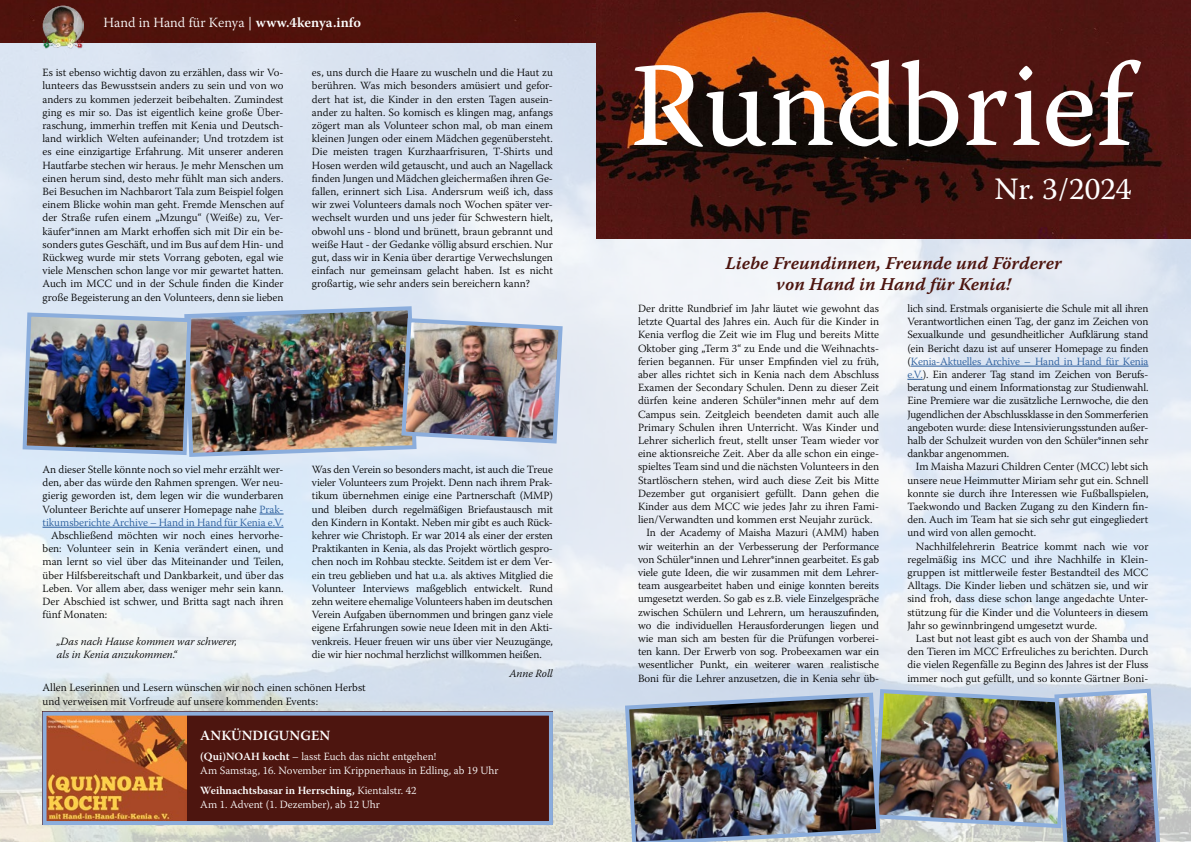
<style>
.page{position:relative;width:1191px;height:842px;background:#fff}
.page>*{position:absolute;margin:0;border:0;box-sizing:border-box;transform-origin:0 0}
.t1{font:120px "Warnock Pro";color:#fff}
.t2{font:31px "Warnock Pro";color:#fff}
.t3{font:18px/21.6px "Warnock Pro Semibold It Capt";color:#4d150f;text-align:center}
.t4{font:300 14px "Warnock Pro";color:#fff}
.t5{font:600 14px "Warnock Pro";letter-spacing:.005em;color:#fff}
.t6{font:300 11px/13.2px "Warnock Pro";color:#000;text-align:justify}
.t7{font:300 11px/14px "Warnock Pro";color:#fff}
.t8{font:italic 300 11px/13.2px "Warnock Pro";color:#000}
.s1{font-weight:600}
.s2{color:#275b9b}
</style>
<div class="page">
<img style="left:0;top:43px;width:1191px;height:799px">
<div style="left:0;top:0;width:596px;height:43px;background:#50120c"></div>
<img style="left:43px;top:6px;width:40px;height:43px">
<img style="left:596px;top:0;width:595px;height:238px">
<hr style="left:911px;top:366px;width:237px;height:1px;background:#275b9b">
<svg style="left:907px;top:379px;width:15px;height:1px"></svg>
<div style="left:43px;top:712px;width:510px;height:113px;background:#4d150f"></div>
<img style="left:48px;top:717px;width:138px;height:103px">
<img style="left:623px;top:686px;width:539px;height:156px">
<svg style="left:259px;top:514px;width:24px;height:1px"></svg>
<hr style="left:43px;top:527px;width:240px;height:1px;background:#275b9b">
<div style="left:43px;top:712px;width:510px;height:113px;border:4px solid #8baddc"></div>
<img style="left:21px;top:304px;width:544px;height:155px">
<p class="t4" style="left:103px;top:14px;width:259px">Hand in Hand für Kenya | <span class="s1">www.4kenya.info</span></p>
<p class="t6" style="left:43px;top:66px;width:242px">Es ist ebenso wichtig davon zu erzählen, dass wir Vo&shy;lunteers das Bewusstsein anders zu sein und von wo anders zu kommen jederzeit beibehalten. Zumindest ging es mir so. Das ist eigentlich keine große Über&shy;raschung, immerhin treffen mit Kenia und Deutsch&shy;land wirklich Welten aufeinander; Und trotzdem ist es eine einzigartige Erfahrung. Mit unserer anderen Hautfarbe stechen wir heraus. Je mehr Menschen um einen herum sind, desto mehr fühlt man sich anders.<br>Bei Besuchen im Nachbarort Tala zum Beispiel folgen einem Blicke wohin man geht. Fremde Menschen auf der Straße rufen einem „Mzungu“ (Weiße) zu, Ver&shy;käufer*innen am Markt erhoffen sich mit Dir ein be&shy;sonders gutes Geschäft, und im Bus auf dem Hin- und Rückweg wurde mir stets Vorrang geboten, egal wie viele Menschen schon lange vor mir gewartet hatten.<br>Auch im MCC und in der Schule finden die Kinder große Begeisterung an den Volunteers, denn sie lieben</p>
<p class="t6" style="left:312px;top:66px;width:242px">es, uns durch die Haare zu wuscheln und die Haut zu berühren. Was mich besonders amüsiert und gefor&shy;dert hat ist, die Kinder in den ersten Tagen ausein&shy;ander zu halten. So komisch es klingen mag, anfangs zögert man als Volunteer schon mal, ob man einem kleinen Jungen oder einem Mädchen gegenübersteht.<br>Die meisten tragen Kurzhaarfrisuren, T-Shirts und Hosen werden wild getauscht, und auch an Nagellack finden Jungen und Mädchen gleichermaßen ihren Ge&shy;fallen, erinnert sich Lisa. Andersrum weiß ich, dass wir zwei Volunteers damals noch Wochen später ver&shy;wechselt wurden und uns jeder für Schwestern hielt, obwohl uns - blond und brünett, braun gebrannt und weiße Haut - der Gedanke völlig absurd erschien. Nur gut, dass wir in Kenia über derartige Verwechslungen einfach nur gemeinsam gelacht haben. Ist es nicht großartig, wie sehr anders sein bereichern kann?</p>
<p class="t6" style="left:43px;top:463px;width:242px">An dieser Stelle könnte noch so viel mehr erzählt wer&shy;den, aber das würde den Rahmen sprengen. Wer neu&shy;gierig geworden ist, dem legen wir die wunderbaren Volunteer Berichte auf unserer Homepage nahe <span class="s2">Prak&shy;tikumsberichte Archive – Hand in Hand für Kenia e.V.</span></p>
<p class="t6" style="left:43px;top:529px;width:242px;text-indent:9px">Abschließend möchten wir noch eines hervorhe&shy;ben: Volunteer sein in Kenia verändert einen, und man lernt so viel über das Miteinander und Teilen, über Hilfsbereitschaft und Dankbarkeit, und über das Leben. Vor allem aber, dass weniger mehr sein kann.<br>Der Abschied ist schwer, und Britta sagt nach ihren fünf Monaten:</p>
<p class="t8" style="left:57px;top:634px;width:182px">„Das nach Hause kommen war schwerer, als in Kenia anzukommen.“</p>
<p class="t6" style="left:312px;top:463px;width:242px">Was den Verein so besonders macht, ist auch die Treue vieler Volunteers zum Projekt. Denn nach ihrem Prak&shy;tikum übernehmen einige eine Partnerschaft (MMP) und bleiben durch regelmäßigen Briefaustausch mit den Kindern in Kontakt. Neben mir gibt es auch Rück&shy;kehrer wie Christoph. Er war 2014 als einer der ersten Praktikanten in Kenia, als das Projekt wörtlich gespro&shy;chen noch im Rohbau steckte. Seitdem ist er dem Ver&shy;ein treu geblieben und hat u.a. als aktives Mitglied die Volunteer Interviews maßgeblich entwickelt. Rund zehn weitere ehemalige Volunteers haben im deutschen Verein Aufgaben übernommen und bringen ganz viele eigene Erfahrungen sowie neue Ideen mit in den Akti&shy;venkreis. Heuer freuen wir uns über vier Neuzugänge, die wir hier nochmal herzlichst willkommen heißen.</p>
<p class="t8" style="left:509px;top:666px;width:45px">Anne Roll</p>
<p class="t6" style="left:43px;top:681px;width:325px">Allen Leserinnen und Lesern wünschen wir noch einen schönen Herbst und verweisen mit Vorfreude auf unsere kommenden Events:</p>
<p class="t5" style="left:200px;top:727px;width:131px">ANKÜNDIGUNGEN</p>
<p class="t7" style="left:200px;top:749px;width:300px"><span class="s1">(Qui)NOAH kocht</span> – lasst Euch das nicht entgehen!<br>Am Samstag, 16. November im Krippnerhaus in Edling, ab 19 Uhr</p>
<p class="t7" style="left:200px;top:783px;width:218px"><span class="s1">Weihnachtsbasar in Herrsching,</span> Kientalstr. 42<br>Am 1. Advent (1. Dezember), ab 12 Uhr</p>
<p class="t1" style="left:630px;top:33px;width:504px">Rundbrief</p>
<p class="t2" style="left:994px;top:170px;width:138px">Nr. 3/2024</p>
<p class="t3" style="left:725px;top:252px;width:338px">Liebe Freundinnen, Freunde und Förderer von Hand in Hand für Kenia!</p>
<p class="t6" style="left:638px;top:301px;width:242px">Der dritte Rundbrief im Jahr läutet wie gewohnt das letzte Quartal des Jahres ein. Auch für die Kinder in Kenia verflog die Zeit wie im Flug und bereits Mitte Oktober ging „Term 3“ zu Ende und die Weihnachts&shy;ferien begannen. Für unser Empfinden viel zu früh, aber alles richtet sich in Kenia nach dem Abschluss Examen der Secondary Schulen. Denn zu dieser Zeit dürfen keine anderen Schüler*innen mehr auf dem Campus sein. Zeitgleich beendeten damit auch alle Primary Schulen ihren Unterricht. Was Kinder und Lehrer sicherlich freut, stellt unser Team wieder vor eine aktionsreiche Zeit. Aber da alle schon ein einge&shy;spieltes Team sind und die nächsten Volunteers in den Startlöschern stehen, wird auch diese Zeit bis Mitte Dezember gut organisiert gefüllt. Dann gehen die Kinder aus dem MCC wie jedes Jahr zu ihren Fami&shy;lien/Verwandten und kommen erst Neujahr zurück.</p>
<p class="t6" style="left:638px;top:526px;width:242px;text-indent:9px">In der Academy of Maisha Mazuri (AMM) haben wir weiterhin an der Verbesserung der Performance von Schüler*innen und Lehrer*innen gearbeitet. Es gab viele gute Ideen, die wir zusammen mit dem Lehrer&shy;team ausgearbeitet haben und einige konnten bereits umgesetzt werden. So gab es z.B. viele Einzelgespräche zwischen Schülern und Lehrern, um herauszufinden, wo die individuellen Herausforderungen liegen und wie man sich am besten für die Prüfungen vorberei&shy;ten kann. Der Erwerb von sog. Probeexamen war ein wesentlicher Punkt, ein weiterer waren realistische Boni für die Lehrer anzusetzen, die in Kenia sehr üb-</p>
<p class="t6" style="left:907px;top:301px;width:242px">lich sind. Erstmals organisierte die Schule mit all ihren Verantwortlichen einen Tag, der ganz im Zeichen von Sexualkunde und gesundheitlicher Aufklärung stand (ein Bericht dazu ist auf unserer Homepage zu finden (<span class="s2">Kenia-Aktuelles Archive – Hand in Hand für Kenia e.V.</span>). Ein anderer Tag stand im Zeichen von Berufs&shy;beratung und einem Informationstag zur Studienwahl.<br>Eine Premiere war die zusätzliche Lernwoche, die den Jugendlichen der Abschlussklasse in den Sommerferien angeboten wurde: diese Intensivierungsstunden außer&shy;halb der Schulzeit wurden von den Schüler*innen sehr dankbar angenommen.</p>
<p class="t6" style="left:907px;top:460px;width:242px;text-indent:9px">Im Maisha Mazuri Children Center (MCC) lebt sich unsere neue Heimmutter Miriam sehr gut ein. Schnell konnte sie durch ihre Interessen wie Fußballspielen, Taekwondo und Backen Zugang zu den Kindern fin&shy;den. Auch im Team hat sie sich sehr gut eingegliedert und wird von allen gemocht.</p>
<p class="t6" style="left:907px;top:539px;width:242px;text-indent:9px">Nachhilfelehrerin Beatrice kommt nach wie vor regelmäßig ins MCC und ihre Nachhilfe in Klein&shy;gruppen ist mittlerweile fester Bestandteil des MCC Alltags. Die Kinder lieben und schätzen sie, und wir sind froh, dass diese schon lange angedachte Unter&shy;stützung für die Kinder und die Volunteers in diesem Jahr so gewinnbringend umgesetzt wurde.</p>
<p class="t6" style="left:907px;top:631px;width:242px;text-indent:9px">Last but not least gibt es auch von der Shamba und den Tieren im MCC Erfreuliches zu berichten. Durch die vielen Regenfälle zu Beginn des Jahres ist der Fluss immer noch gut gefüllt, und so konnte Gärtner Boni-</p>
</div>
